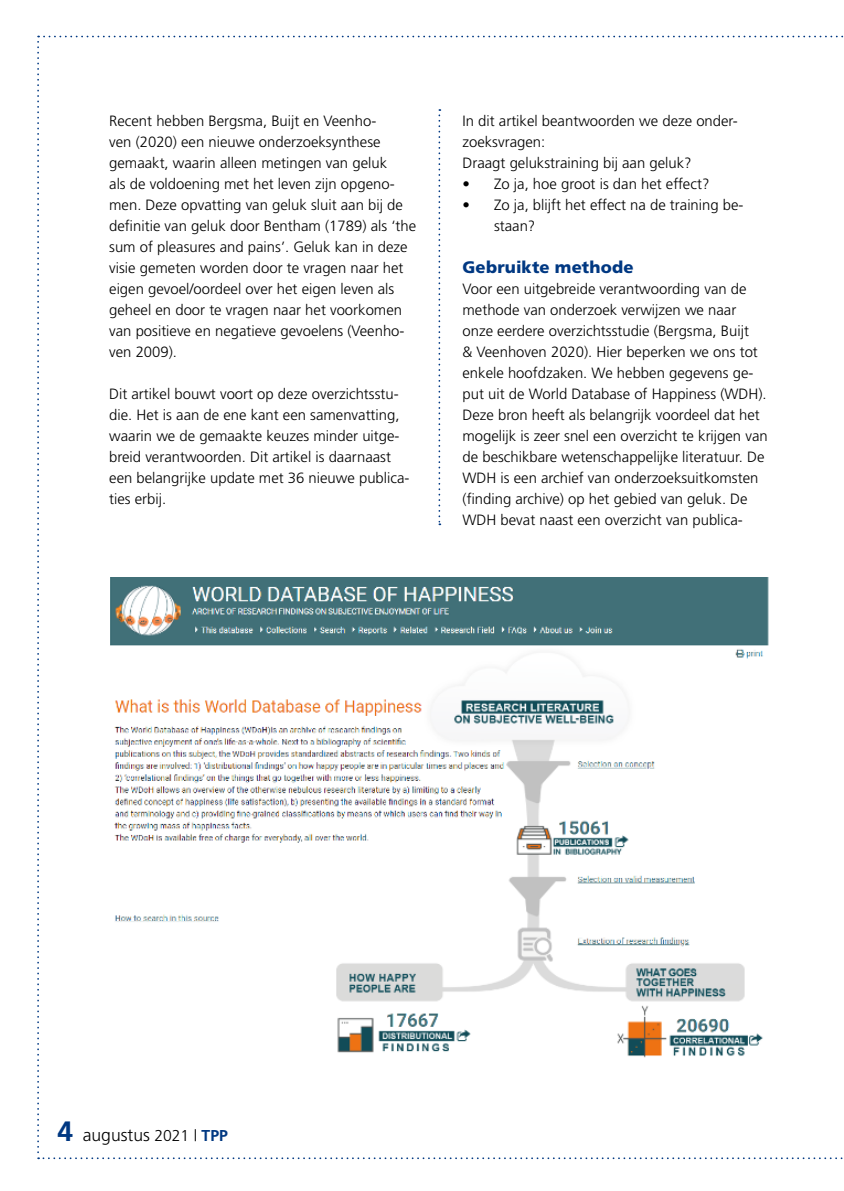
<style>
.page{position:relative;width:844px;height:1191px;background:#fff}
.page>*{position:absolute;margin:0;border:0;box-sizing:border-box;transform-origin:0 0}
.t1{font:300 17.5px "Frutiger";color:#000}
.t2{font:900 16.62px "Frutiger";letter-spacing:.01em;color:#003882}
.t3{font:300 14.88px/21px "Frutiger";color:#000}
.s1{font-weight:700;font-size:28px;color:#003882}
.s2{font-size:15.75px}
.s3{font-weight:700;font-size:15.75px;color:#003882}
</style>
<div class="page">
<img style="left:110px;top:578px;width:659px;height:480px">
<p class="t3" style="left:109px;top:110px;width:308px">Recent hebben Bergsma, Buijt en Veenho-<br>ven (2020) een nieuwe onderzoeksynthese gemaakt, waarin alleen metingen van geluk<br>als de voldoening met het leven zijn opgeno&shy;men. Deze opvatting van geluk sluit aan bij de definitie van geluk door Bentham (1789) als ‘the sum of pleasures and pains’. Geluk kan in deze visie gemeten worden door te vragen naar het eigen gevoel/oordeel over het eigen leven als geheel en door te vragen naar het voorkomen van positieve en negatieve gevoelens (Veenho&shy;ven 2009).</p>
<p class="t3" style="left:109px;top:383px;width:302px">Dit artikel bouwt voort op deze overzichtsstu&shy;die. Het is aan de ene kant een samenvatting, waarin we de gemaakte keuzes minder uitge&shy;breid verantwoorden. Dit artikel is daarnaast een belangrijke update met 36 nieuwe publica&shy;ties erbij.</p>
<p class="t3" style="left:462px;top:110px;width:276px">In dit artikel beantwoorden we deze onder&shy;zoeksvragen:<br>Draagt gelukstraining bij aan geluk?</p>
<p class="t3" style="left:462px;top:173px;width:248px">• Zo ja, hoe groot is dan het effect?</p>
<p class="t3" style="left:494px;top:194px;width:251px;text-indent:-32px">• Zo ja, blijft het effect na de training be&shy;staan?</p>
<p class="t2" style="left:462px;top:257px;width:173px">Gebruikte methode</p>
<p class="t3" style="left:462px;top:278px;width:306px">Voor een uitgebreide verantwoording van de methode van onderzoek verwijzen we naar onze eerdere overzichtsstudie (Bergsma, Buijt<br>&amp; Veenhoven 2020). Hier beperken we ons tot enkele hoofdzaken. We hebben gegevens ge&shy;put uit de World Database of Happiness (WDH).<br>Deze bron heeft als belangrijk voordeel dat het mogelijk is zeer snel een overzicht te krijgen van de beschikbare wetenschappelijke literatuur. De WDH is een archief van onderzoeksuitkomsten (finding archive) op het gebied van geluk. De WDH bevat naast een overzicht van publica-</p>
<p class="t1" style="left:57px;top:1125px;width:172px"><span class="s1">4</span> augustus <span class="s2">2021 |</span> <span class="s3">TPP</span></p>
</div>
